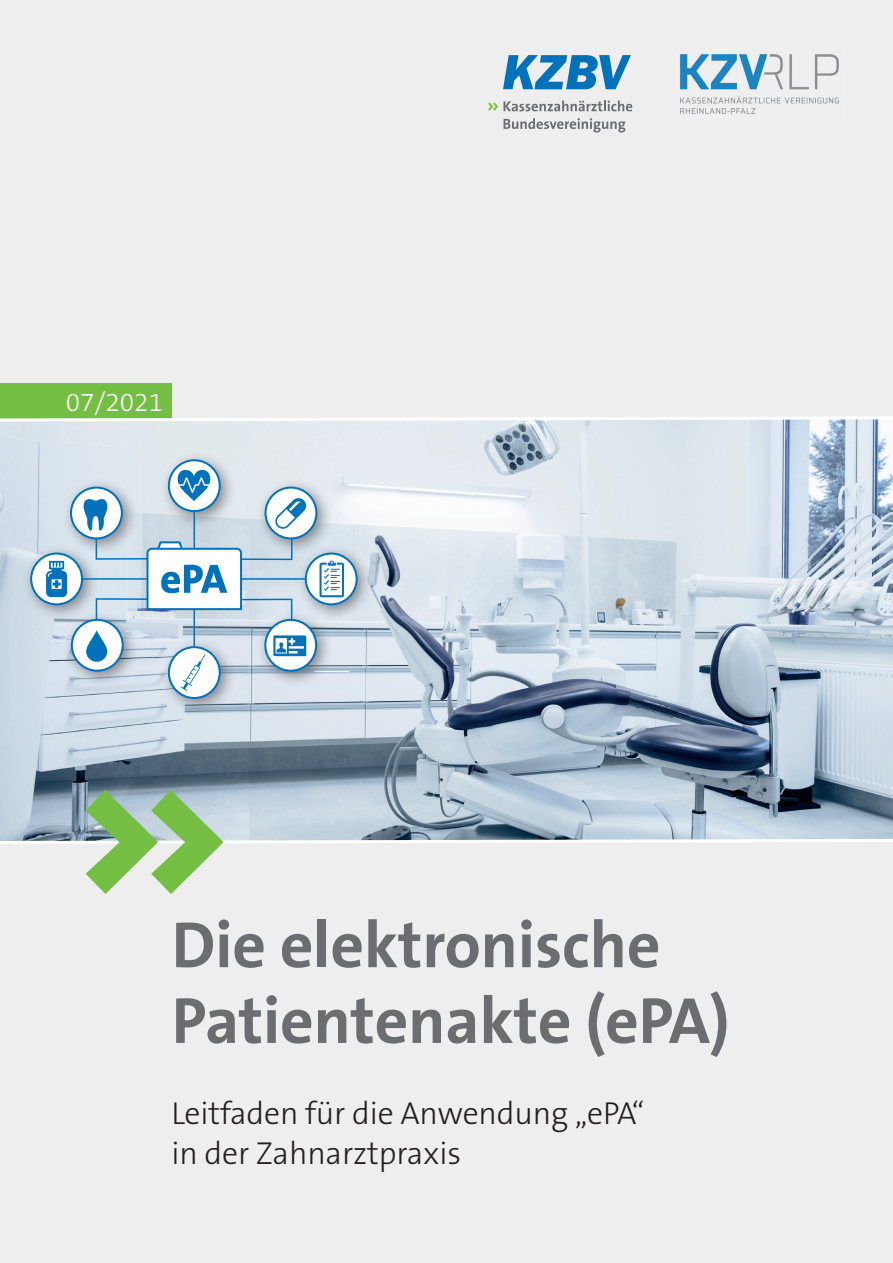
<style>
.page{position:relative;width:893px;height:1263px;background:#fff}
.page>*{position:absolute;margin:0;border:0;box-sizing:border-box;transform-origin:0 0}
.t1{font:700 65.7px/75.8px "The Sans B Plus W7";letter-spacing:-.005em;color:#6c6d70}
.t2{font:300 31.8px/39.5px "The Sans B Plus W3";letter-spacing:-.005em;color:#231f20}
.t3{font:300 26.25px "The Sans B Plus W3";color:#fff}
</style>
<div class="page">
<div style="left:0;top:842px;width:893px;height:421px;background:#eeeeef"></div>
<div style="left:0;top:0;width:893px;height:441px;background:#eeeeef"></div>
<img style="left:0;top:423px;width:893px;height:367px">
<div style="left:0;top:384px;width:172px;height:35px;background:#74bf43"></div>
<svg style="left:0;top:417px;width:893px;height:6px"></svg>
<svg style="left:0;top:790px;width:893px;height:104px"></svg>
<hr style="left:314px;top:671px;width:35px;height:1px;background:#fff">
<div style="left:62px;top:478px;width:77px;height:78px;background:#231f20;opacity:.49"></div>
<div style="left:71px;top:488px;width:51px;height:50px;background:#fff;border-radius:50%"></div>
<div style="left:70px;top:487px;width:53px;height:52px;border:2px solid #0072bc;border-radius:50%"></div>
<div style="left:22px;top:544px;width:77px;height:78px;background:#231f20;opacity:.49"></div>
<svg style="left:31px;top:553px;width:51px;height:51px"></svg>
<div style="left:30px;top:552px;width:53px;height:53px;border:2px solid #0072bc;border-radius:50%"></div>
<div style="left:62px;top:610px;width:78px;height:78px;background:#231f20;opacity:.49"></div>
<div style="left:72px;top:620px;width:51px;height:51px;background:#fff;border-radius:50%"></div>
<div style="left:71px;top:619px;width:53px;height:53px;border:2px solid #0072bc;border-radius:50%"></div>
<div style="left:159px;top:638px;width:78px;height:77px;background:#231f20;opacity:.49"></div>
<svg style="left:169px;top:647px;width:51px;height:51px"></svg>
<div style="left:168px;top:646px;width:53px;height:53px;border:2px solid #0072bc;border-radius:50%"></div>
<div style="left:159px;top:451px;width:78px;height:77px;background:#231f20;opacity:.49"></div>
<svg style="left:169px;top:460px;width:51px;height:51px"></svg>
<div style="left:168px;top:459px;width:53px;height:53px;border:2px solid #0072bc;border-radius:50%"></div>
<div style="left:296px;top:544px;width:78px;height:78px;background:#231f20;opacity:.49"></div>
<svg style="left:306px;top:553px;width:51px;height:51px"></svg>
<div style="left:305px;top:552px;width:53px;height:53px;border:2px solid #0072bc;border-radius:50%"></div>
<div style="left:256px;top:478px;width:78px;height:78px;background:#231f20;opacity:.49"></div>
<div style="left:266px;top:488px;width:50px;height:50px;background:#fff;border-radius:50%"></div>
<div style="left:265px;top:487px;width:52px;height:52px;border:2px solid #0072bc;border-radius:50%"></div>
<div style="left:256px;top:610px;width:78px;height:78px;background:#231f20;opacity:.49"></div>
<svg style="left:265px;top:620px;width:51px;height:51px"></svg>
<div style="left:264px;top:619px;width:53px;height:53px;border:2px solid #0072bc;border-radius:50%"></div>
<svg style="left:180px;top:654px;width:25px;height:37px"></svg>
<svg style="left:178px;top:467px;width:32px;height:34px"></svg>
<svg style="left:83px;top:499px;width:24px;height:32px"></svg>
<svg style="left:273px;top:635px;width:33px;height:21px"></svg>
<svg style="left:320px;top:561px;width:24px;height:36px"></svg>
<svg style="left:275px;top:498px;width:31px;height:31px"></svg>
<svg style="left:86px;top:630px;width:21px;height:32px"></svg>
<svg style="left:46px;top:561px;width:21px;height:36px"></svg>
<hr style="left:82px;top:578px;width:66px;height:2px;background:#0072bc">
<hr style="left:241px;top:578px;width:65px;height:2px;background:#0072bc">
<hr style="left:194px;top:511px;width:1px;height:37px;background:#0072bc">
<svg style="left:95px;top:537px;width:198px;height:84px"></svg>
<hr style="left:194px;top:609px;width:1px;height:38px;background:#0072bc">
<svg style="left:488px;top:101px;width:144px;height:10px"></svg>
<svg style="left:503px;top:118px;width:122px;height:15px"></svg>
<svg style="left:503px;top:55px;width:128px;height:34px"></svg>
<img style="left:679px;top:54px;width:160px;height:60px">
<p class="t3" style="left:66px;top:385px;width:99px">07/2021</p>
<h1 class="t1" style="left:172px;top:907px;width:560px">Die elektronische<br>Patientenakte (ePA)</h1>
<p class="t2" style="left:172px;top:1094px;width:474px">Leitfaden für die Anwendung „ePA“ in der Zahnarztpraxis</p>
</div>
